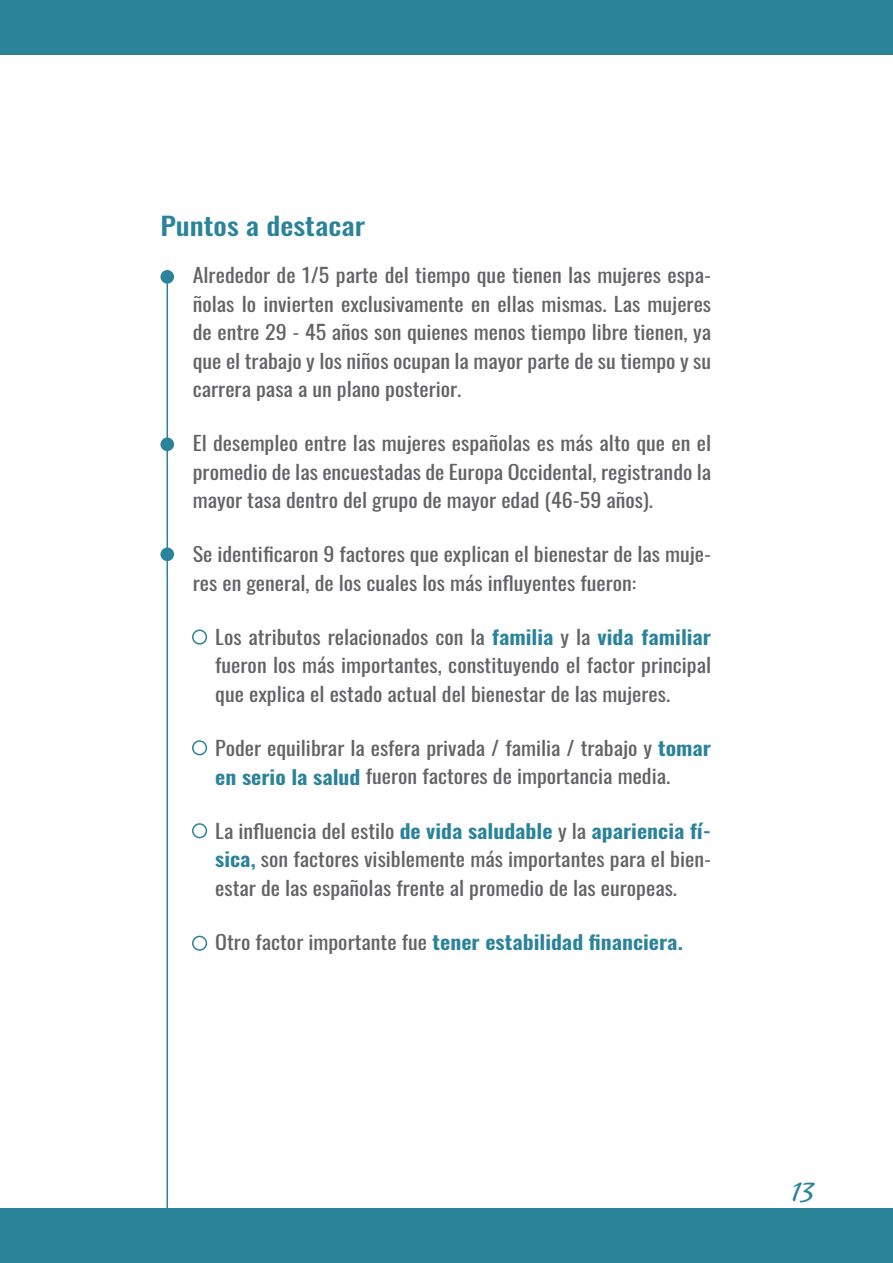
<style>
.page{position:relative;width:893px;height:1263px;background:#fff}
.page>*{position:absolute;margin:0;border:0;box-sizing:border-box;transform-origin:0 0}
.t1{font:39.9px "Caliban Std";color:#2b839a}
.t2{font:500 25.05px "Oswald";color:#2b839a;scale:1.18 1}
.t3{font:19.5px/28.5px "Oswald";color:#636366;text-align:justify;scale:1.13 1}
.t4{font:600 19.5px "Oswald";color:#2b839a;scale:1.14 1}
.s1{font-weight:600;color:#2b839a}
.s2{font-weight:400;color:#636366}
</style>
<div class="page">
<div style="left:0;top:1209px;width:893px;height:54px;background:#2b839a"></div>
<div style="left:0;top:0;width:893px;height:54px;background:#2b839a"></div>
<hr style="left:166px;top:270px;width:2px;height:993px;background:#2b839a">
<div style="left:160px;top:270px;width:14px;height:14px;background:#2b839a;border-radius:50%"></div>
<div style="left:160px;top:437px;width:14px;height:14px;background:#2b839a;border-radius:50%"></div>
<div style="left:160px;top:547px;width:14px;height:14px;background:#2b839a;border-radius:50%"></div>
<div style="left:192px;top:629px;width:15px;height:16px;border:2px solid #2b839a;border-radius:50%"></div>
<div style="left:192px;top:740px;width:15px;height:15px;border:2px solid #2b839a;border-radius:50%"></div>
<div style="left:192px;top:823px;width:15px;height:15px;border:2px solid #2b839a;border-radius:50%"></div>
<div style="left:192px;top:936px;width:15px;height:15px;border:2px solid #2b839a;border-radius:50%"></div>
<p class="t2" style="left:160px;top:213px;width:175px">Puntos a destacar</p>
<p class="t3" style="left:193px;top:259px;width:460px">Alrededor de 1/5 parte del tiempo que tienen las mujeres espa&shy;ñolas lo invierten exclusivamente en ellas mismas. Las mujeres de entre 29 - 45 años son quienes menos tiempo libre tienen, ya que el trabajo y los niños ocupan la mayor parte de su tiempo y su carrera pasa a un plano posterior.</p>
<p class="t3" style="left:193px;top:427px;width:460px">El desempleo entre las mujeres españolas es más alto que en el promedio de las encuestadas de Europa Occidental, registrando la mayor tasa dentro del grupo de mayor edad (46-59 años).</p>
<p class="t3" style="left:193px;top:538px;width:460px">Se identificaron 9 factores que explican el bienestar de las muje&shy;res en general, de los cuales los más influyentes fueron:</p>
<p class="t3" style="left:215px;top:621px;width:440px">Los atributos relacionados con la <span class="s1">familia</span> y la <span class="s1">vida familiar </span>fueron los más importantes, constituyendo el factor principal que explica el estado actual del bienestar de las mujeres.</p>
<p class="t3" style="left:215px;top:732px;width:440px">Poder equilibrar la esfera privada / familia / trabajo y <span class="s1">tomar en serio la salud</span> fueron factores de importancia media.</p>
<p class="t3" style="left:215px;top:814px;width:440px">La influencia del estilo <span class="s1">de vida saludable</span> y la <span class="s1">apariencia fí&shy;sica,</span> son factores visiblemente más importantes para el bien&shy;estar de las españolas frente al promedio de las europeas.</p>
<p class="t4" style="left:215px;top:931px;width:412px"><span class="s2">Otro factor importante fue</span> tener estabilidad financiera.</p>
<h1 class="t1" style="left:790px;top:1171px;width:25px">13</h1>
</div>
